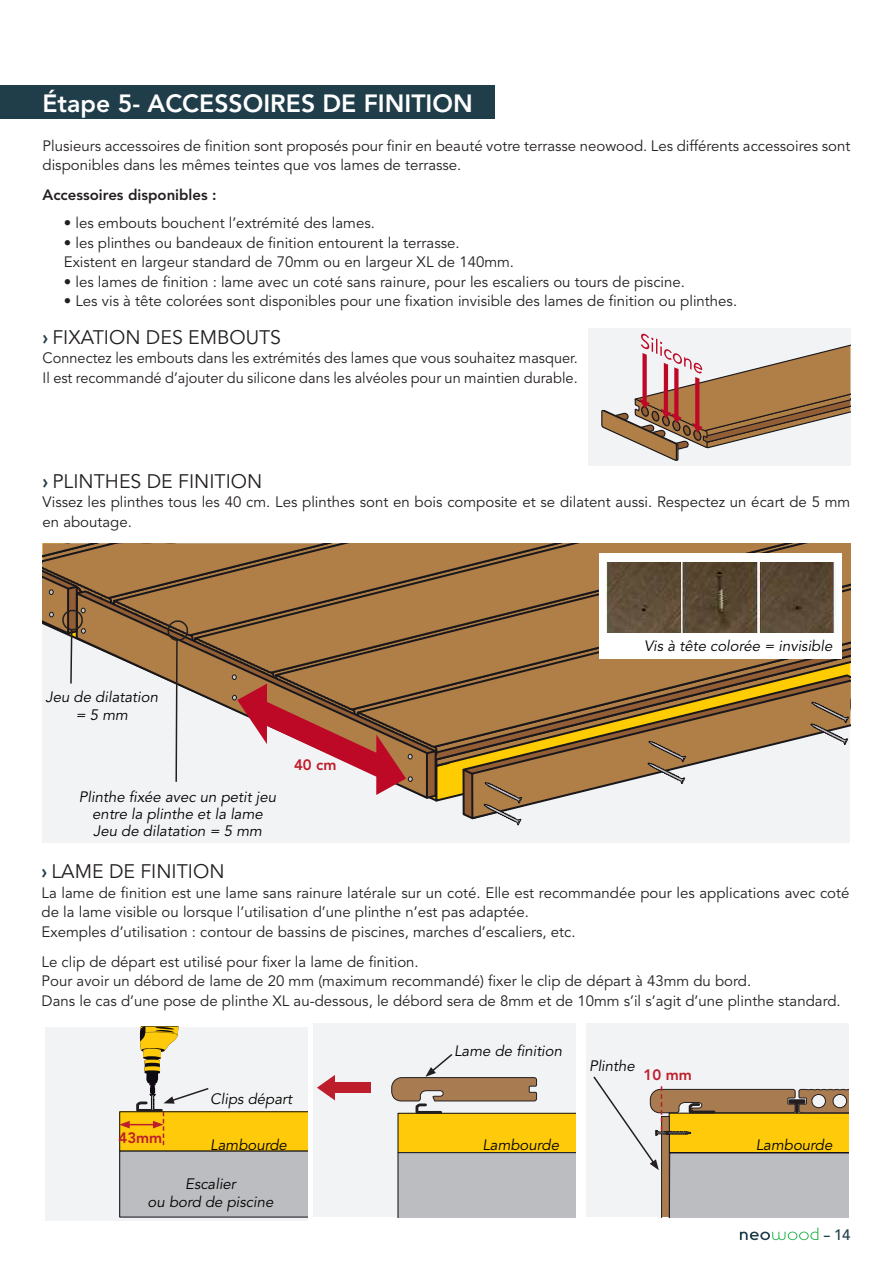
<style>
.page{position:relative;width:893px;height:1263px;background:#fff}
.page>*{position:absolute;margin:0;border:0;box-sizing:border-box;transform-origin:0 0}
.t1{font:800 24.75px "Avenir LT Std";color:#fff}
.t2{font:19.5px "Avenir LT Std";color:#231f20}
.t3{font:15px/19.5px "Avenir LT Std";color:#231f20}
.t4{font:italic 15px/17.1px "Avenir LT Std";color:#000;text-align:center}
.t5{font:800 15px "Avenir LT Std";color:#231f20}
.t6{font:800 15px "Avenir LT Std";color:#be1d2c}
.t7{font:500 15px "Avenir LT Std";color:#203d4a;scale:1.6 1}
.s1{font-weight:800;color:#203d4a}
</style>
<div class="page">
<svg style="left:740px;top:1227px;width:78px;height:13px"></svg>
<div style="left:43px;top:543px;width:807px;height:300px;background:#f2f3f4"></div>
<svg style="left:43px;top:543px;width:807px;height:283px"></svg>
<div style="left:0;top:85px;width:494px;height:34px;background:#203d4a"></div>
<div style="left:588px;top:329px;width:262px;height:137px;background:#f2f3f4"></div>
<svg style="left:601px;top:333px;width:249px;height:128px"></svg>
<div style="left:45px;top:1026px;width:262px;height:194px;background:#f2f3f4"></div>
<div style="left:313px;top:1023px;width:263px;height:194px;background:#f2f3f4"></div>
<div style="left:326px;top:1082px;width:44px;height:11px;background:#be1d2c"></div>
<svg style="left:317px;top:1075px;width:18px;height:25px"></svg>
<div style="left:586px;top:1023px;width:262px;height:194px;background:#f2f3f4"></div>
<svg style="left:391px;top:1054px;width:185px;height:163px"></svg>
<svg style="left:119px;top:1026px;width:188px;height:191px"></svg>
<svg style="left:593px;top:1076px;width:255px;height:141px"></svg>
<h1 class="t1" style="left:43px;top:88px;width:432px">Étape 5- ACCESSOIRES DE FINITION</h1>
<p class="t3" style="left:43px;top:136px;width:809px">Plusieurs accessoires de finition sont proposés pour finir en beauté votre terrasse neowood. Les différents accessoires sont disponibles dans les mêmes teintes que vos lames de terrasse.</p>
<p class="t5" style="left:43px;top:186px;width:176px">Accessoires disponibles :</p>
<p class="t3" style="left:64px;top:214px;width:313px">• les embouts bouchent l’extrémité des lames.</p>
<p class="t3" style="left:64px;top:233px;width:452px">• les plinthes ou bandeaux de finition entourent la terrasse.<br>Existent en largeur standard de 70mm ou en largeur XL de 140mm.</p>
<p class="t3" style="left:64px;top:272px;width:623px">• les lames de finition : lame avec un coté sans rainure, pour les escaliers ou tours de piscine.</p>
<p class="t3" style="left:64px;top:292px;width:675px">• Les vis à tête colorées sont disponibles pour une fixation invisible des lames de finition ou plinthes.</p>
<h2 class="t2" style="left:43px;top:326px;width:240px"><span class="s1">›</span> FIXATION DES EMBOUTS</h2>
<p class="t3" style="left:43px;top:349px;width:537px">Connectez les embouts dans les extrémités des lames que vous souhaitez masquer.<br>Il est recommandé d’ajouter du silicone dans les alvéoles pour un maintien durable.</p>
<h2 class="t2" style="left:43px;top:470px;width:221px"><span class="s1">›</span> PLINTHES DE FINITION</h2>
<p class="t3" style="left:43px;top:493px;width:809px">Vissez les plinthes tous les 40 cm. Les plinthes sont en bois composite et se dilatent aussi. Respectez un écart de 5 mm en aboutage.</p>
<p class="t4" style="left:46px;top:689px;width:114px">Jeu de dilatation = 5 mm</p>
<p class="t4" style="left:79px;top:789px;width:199px">Plinthe fixée avec un petit jeu entre la plinthe et la lame<br>Jeu de dilatation = 5 mm</p>
<p class="t6" style="left:294px;top:756px;width:44px">40 cm</p>
<p class="t4" style="left:644px;top:638px;width:190px">Vis à tête colorée = invisible</p>
<h2 class="t2" style="left:42px;top:860px;width:184px"><span class="s1">›</span> LAME DE FINITION</h2>
<p class="t3" style="left:42px;top:883px;width:809px">La lame de finition est une lame sans rainure latérale sur un coté. Elle est recommandée pour les applications avec coté de la lame visible ou lorsque l’utilisation d’une plinthe n’est pas adaptée.<br>Exemples d’utilisation : contour de bassins de piscines, marches d’escaliers, etc.</p>
<p class="t3" style="left:42px;top:952px;width:801px">Le clip de départ est utilisé pour fixer la lame de finition.<br>Pour avoir un débord de lame de 20 mm (maximum recommandé) fixer le clip de départ à 43mm du bord.<br>Dans le cas d’une pose de plinthe XL au-dessous, le débord sera de 8mm et de 10mm s’il s’agit d’une plinthe standard.</p>
<p class="t6" style="left:118px;top:1129px;width:45px">43mm</p>
<p class="t4" style="left:210px;top:1090px;width:83px">Clips départ</p>
<p class="t4" style="left:210px;top:1137px;width:78px">Lambourde</p>
<p class="t4" style="left:148px;top:1176px;width:127px">Escalier<br>ou bord de piscine</p>
<p class="t4" style="left:454px;top:1043px;width:110px">Lame de finition</p>
<p class="t4" style="left:589px;top:1057px;width:47px">Plinthe</p>
<p class="t6" style="left:644px;top:1066px;width:50px">10 mm</p>
<p class="t4" style="left:482px;top:1137px;width:78px">Lambourde</p>
<p class="t4" style="left:756px;top:1137px;width:78px">Lambourde</p>
<p class="t7" style="left:823px;top:1226px;width:19px">- 14</p>
</div>
